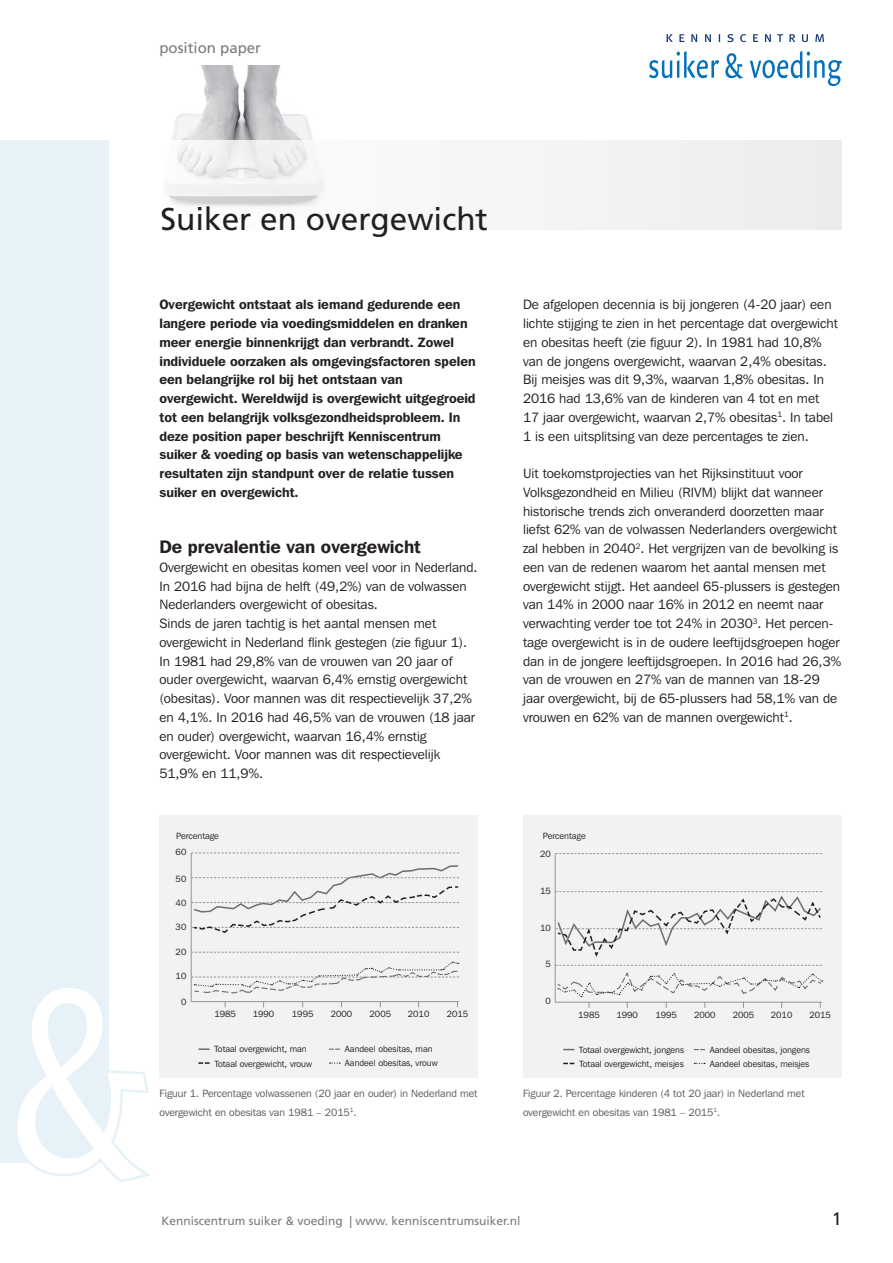
<style>
.page{position:relative;width:893px;height:1263px;background:#fff}
.page>*{position:absolute;margin:0;border:0;box-sizing:border-box;transform-origin:0 0}
.Titel{font:31.5px "Frutiger";color:#231f20}
.t1{font:600 18px "Franklin Gothic IT Cby BT";color:#231f20}
.t2{font:18px "Frutiger";color:#231f20}
.t3{font:15px "Frutiger";color:#7c7b7b}
.Platte_tekst{font:13.5px/18.8px "Franklin Gothic IT Cby BT";color:#231f20}
.t4{font:600 13.5px/18.8px "Franklin Gothic IT Cby BT";color:#231f20}
.t5{font:12px "Frutiger";color:#7c7b7b}
._6__Figuur{font:10.5px/18.8px "Franklin Gothic IT Cby BT";color:#57585a}
.platte_tekst_-_tabel{font:9px "Franklin Gothic IT Cby BT";color:#231f20}
</style>
<div class="page">
<img style="left:172px;top:66px;width:141px;height:74px">
<div style="left:159px;top:140px;width:683px;height:90px;background:#f3f3f4"></div>
<div style="left:159px;top:815px;width:319px;height:263px;background:#f2f2f2"></div>
<hr style="left:191px;top:853px;width:1px;height:149px;background:#939598">
<hr style="left:191px;top:1001px;width:268px;height:1px;background:#939598">
<svg style="left:192px;top:952px;width:267px;height:1px"></svg>
<svg style="left:192px;top:852px;width:267px;height:1px"></svg>
<svg style="left:198px;top:1062px;width:12px;height:2px"></svg>
<svg style="left:198px;top:1048px;width:12px;height:2px"></svg>
<svg style="left:329px;top:1048px;width:11px;height:2px"></svg>
<svg style="left:329px;top:1062px;width:11px;height:2px"></svg>
<svg style="left:192px;top:865px;width:267px;height:68px"></svg>
<svg style="left:192px;top:961px;width:267px;height:33px"></svg>
<div style="left:523px;top:816px;width:319px;height:262px;background:#f2f2f2"></div>
<hr style="left:555px;top:853px;width:1px;height:149px;background:#939598">
<svg style="left:555px;top:853px;width:267px;height:1px"></svg>
<svg style="left:555px;top:891px;width:267px;height:68px"></svg>
<svg style="left:555px;top:965px;width:268px;height:43px"></svg>
<div style="left:0;top:140px;width:108px;height:1023px;background:#e6f1f8"></div>
<svg style="left:18px;top:983px;width:132px;height:200px"></svg>
<svg style="left:649px;top:51px;width:193px;height:35px"></svg>
<svg style="left:667px;top:34px;width:157px;height:8px"></svg>
<p class="t3" style="left:159px;top:39px;width:103px">position paper</p>
<p class="Titel" style="left:161px;top:200px;width:329px">Suiker en overgewicht</p>
<p class="t4" style="left:159px;top:295px;width:318px">Overgewicht ontstaat als iemand gedurende een langere periode via voedingsmiddelen en dranken meer energie binnenkrijgt dan verbrandt. Zowel individuele oorzaken als omgevingsfactoren spelen een belangrijke rol bij het ontstaan van overgewicht. Wereldwijd is overgewicht uitgegroeid tot een belangrijk volksgezondheidsprobleem. In deze position paper beschrijft Kenniscentrum suiker &amp; voeding op basis van wetenschappelijke resultaten zijn standpunt over de relatie tussen suiker en overgewicht.</p>
<p class="t1" style="left:159px;top:535px;width:263px">De prevalentie van overgewicht</p>
<p class="Platte_tekst" style="left:159px;top:557px;width:320px">Overgewicht en obesitas komen veel voor in Nederland.<br>In 2016 had bijna de helft (49,2%) van de volwassen<br>Nederlanders overgewicht of obesitas.</p>
<p class="Platte_tekst" style="left:159px;top:614px;width:317px">Sinds de jaren tachtig is het aantal mensen met overgewicht in Nederland flink gestegen (zie figuur 1).<br>In 1981 had 29,8% van de vrouwen van 20 jaar of ouder overgewicht, waarvan 6,4% ernstig overgewicht (obesitas). Voor mannen was dit respectievelijk 37,2% en 4,1%. In 2016 had 46,5% van de vrouwen (18 jaar en ouder) overgewicht, waarvan 16,4% ernstig overgewicht. Voor mannen was dit respectievelijk 51,9% en 11,9%.</p>
<p class="platte_tekst_-_tabel" style="left:176px;top:830px;width:44px">Percentage</p>
<p class="platte_tekst_-_tabel" style="left:176px;top:847px;width:12px">60</p>
<p class="platte_tekst_-_tabel" style="left:176px;top:873px;width:12px">50</p>
<p class="platte_tekst_-_tabel" style="left:176px;top:897px;width:12px">40</p>
<p class="platte_tekst_-_tabel" style="left:176px;top:922px;width:12px">30</p>
<p class="platte_tekst_-_tabel" style="left:176px;top:946px;width:12px">20</p>
<p class="platte_tekst_-_tabel" style="left:176px;top:970px;width:12px">10</p>
<p class="platte_tekst_-_tabel" style="left:181px;top:996px;width:7px">0</p>
<p class="platte_tekst_-_tabel" style="left:214px;top:1008px;width:23px">1985</p>
<p class="platte_tekst_-_tabel" style="left:253px;top:1008px;width:23px">1990</p>
<p class="platte_tekst_-_tabel" style="left:292px;top:1008px;width:23px">1995</p>
<p class="platte_tekst_-_tabel" style="left:331px;top:1008px;width:23px">2000</p>
<p class="platte_tekst_-_tabel" style="left:370px;top:1008px;width:23px">2005</p>
<p class="platte_tekst_-_tabel" style="left:408px;top:1008px;width:23px">2010</p>
<p class="platte_tekst_-_tabel" style="left:447px;top:1008px;width:23px">2015</p>
<p class="platte_tekst_-_tabel" style="left:215px;top:1044px;width:94px">Totaal overgewicht, man</p>
<p class="platte_tekst_-_tabel" style="left:215px;top:1058px;width:99px">Totaal overgewicht, vrouw</p>
<p class="platte_tekst_-_tabel" style="left:345px;top:1044px;width:89px">Aandeel obesitas, man</p>
<p class="platte_tekst_-_tabel" style="left:345px;top:1058px;width:94px">Aandeel obesitas, vrouw</p>
<p class="_6__Figuur" style="left:159px;top:1084px;width:319px">Figuur 1. Percentage volwassenen (20 jaar en ouder) in Nederland met overgewicht en obesitas van 1981 – 2015<sup>1</sup>.</p>
<p class="Platte_tekst" style="left:523px;top:295px;width:316px">De afgelopen decennia is bij jongeren (4-20 jaar) een lichte stijging te zien in het percentage dat overgewicht en obesitas heeft (zie figuur 2). In 1981 had 10,8% van de jongens overgewicht, waarvan 2,4% obesitas.<br>Bij meisjes was dit 9,3%, waarvan 1,8% obesitas. In 2016 had 13,6% van de kinderen van 4 tot en met 17 jaar overgewicht, waarvan 2,7% obesitas<sup>1</sup>. In tabel 1 is een uitsplitsing van deze percentages te zien.</p>
<p class="Platte_tekst" style="left:523px;top:464px;width:320px">Uit toekomstprojecties van het Rijksinstituut voor Volksgezondheid en Milieu (RIVM) blijkt dat wanneer historische trends zich onveranderd doorzetten maar liefst 62% van de volwassen Nederlanders overgewicht zal hebben in 2040<sup>2</sup>. Het vergrijzen van de bevolking is een van de redenen waarom het aantal mensen met overgewicht stijgt. Het aandeel 65-plussers is gestegen van 14% in 2000 naar 16% in 2012 en neemt naar verwachting verder toe tot 24% in 2030<sup>3</sup>. Het percen&shy;tage overgewicht is in de oudere leeftijdsgroepen hoger dan in de jongere leeftijdsgroepen. In 2016 had 26,3% van de vrouwen en 27% van de mannen van 18-29 jaar overgewicht, bij de 65-plussers had 58,1% van de vrouwen en 62% van de mannen overgewicht<sup>1</sup>.</p>
<p class="platte_tekst_-_tabel" style="left:543px;top:830px;width:44px">Percentage</p>
<p class="platte_tekst_-_tabel" style="left:540px;top:848px;width:12px">20</p>
<p class="platte_tekst_-_tabel" style="left:540px;top:885px;width:12px">15</p>
<p class="platte_tekst_-_tabel" style="left:540px;top:922px;width:12px">10</p>
<p class="platte_tekst_-_tabel" style="left:545px;top:959px;width:7px">5</p>
<p class="platte_tekst_-_tabel" style="left:545px;top:995px;width:7px">0</p>
<p class="platte_tekst_-_tabel" style="left:578px;top:1009px;width:23px">1985</p>
<p class="platte_tekst_-_tabel" style="left:616px;top:1009px;width:23px">1990</p>
<p class="platte_tekst_-_tabel" style="left:655px;top:1009px;width:23px">1995</p>
<p class="platte_tekst_-_tabel" style="left:694px;top:1009px;width:23px">2000</p>
<p class="platte_tekst_-_tabel" style="left:733px;top:1009px;width:23px">2005</p>
<p class="platte_tekst_-_tabel" style="left:771px;top:1009px;width:23px">2010</p>
<p class="platte_tekst_-_tabel" style="left:809px;top:1009px;width:23px">2015</p>
<p class="platte_tekst_-_tabel" style="left:579px;top:1044px;width:106px">Totaal overgewicht, jongens</p>
<p class="platte_tekst_-_tabel" style="left:579px;top:1058px;width:106px">Totaal overgewicht, meisjes</p>
<p class="platte_tekst_-_tabel" style="left:710px;top:1044px;width:102px">Aandeel obesitas, jongens</p>
<p class="platte_tekst_-_tabel" style="left:710px;top:1058px;width:101px">Aandeel obesitas, meisjes</p>
<p class="_6__Figuur" style="left:523px;top:1084px;width:283px">Figuur 2. Percentage kinderen (4 tot 20 jaar) in Nederland met overgewicht en obesitas van 1981 – 2015<sup>1</sup>.</p>
<p class="t5" style="left:162px;top:1213px;width:360px">Kenniscentrum suiker &amp; voeding | www. kenniscentrumsuiker.nl</p>
<h2 class="t2" style="left:832px;top:1208px;width:12px">1</h2>
</div>
